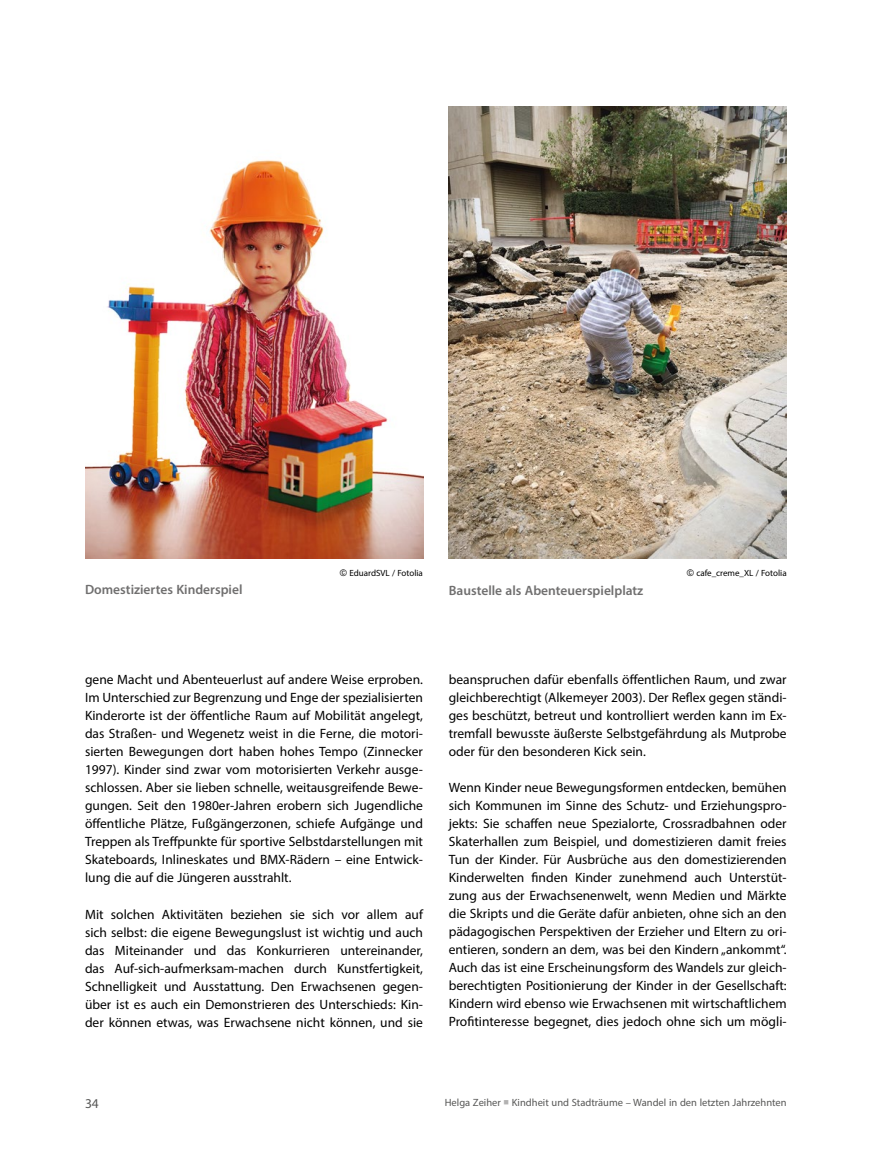
<style>
.page{position:relative;width:893px;height:1170px;background:#fff}
.page>*{position:absolute;margin:0;border:0;box-sizing:border-box;transform-origin:0 0}
.Fließtext_1{font:13.5px/18px "Myriad Pro";color:#000;text-align:justify}
.t1{font:600 13.5px "Myriad Pro";color:#706f6f}
.t2{font:13.5px "Myriad Pro";color:#575756}
.t3{font:10.5px "Myriad Pro";color:#575756}
.t4{font:9px "Myriad Pro";color:#000}
.s1{font-family:"Univers LT Std";font-stretch:condensed}
.s2{color:#b3b2b2}
</style>
<div class="page">
<img style="left:85px;top:160px;width:338px;height:398px">
<img style="left:449px;top:106px;width:338px;height:452px">
<p class="t4" style="left:340px;top:567px;width:85px"><span class="s1">©</span> EduardSVL / Fotolia</p>
<p class="t4" style="left:687px;top:567px;width:101px"><span class="s1">©</span> cafe_creme_XL / Fotolia</p>
<p class="t1" style="left:85px;top:580px;width:159px">Domestiziertes Kinderspiel</p>
<p class="t1" style="left:449px;top:582px;width:196px">Baustelle als Abenteuerspielplatz</p>
<p class="Fließtext_1" style="left:85px;top:670px;width:339px">gene Macht und Abenteuerlust auf andere Weise erproben.<br>Im Unterschied zur Begrenzung und Enge der spezialisierten Kinderorte ist der öffentliche Raum auf Mobilität angelegt, das Straßen- und Wegenetz weist in die Ferne, die motori&shy;sierten Bewegungen dort haben hohes Tempo (Zinnecker 1997). Kinder sind zwar vom motorisierten Verkehr ausge&shy;schlossen. Aber sie lieben schnelle, weitausgreifende Bewe&shy;gungen. Seit den 1980er-Jahren erobern sich Jugendliche öffentliche Plätze, Fußgängerzonen, schiefe Aufgänge und Treppen als Treffpunkte für sportive Selbstdarstellungen mit Skateboards, Inlineskates und BMX-Rädern – eine Entwick&shy;lung die auf die Jüngeren ausstrahlt.</p>
<p class="Fließtext_1" style="left:85px;top:904px;width:339px">Mit solchen Aktivitäten beziehen sie sich vor allem auf sich selbst: die eigene Bewegungslust ist wichtig und auch das Miteinander und das Konkurrieren untereinander, das Auf-sich-aufmerksam-machen durch Kunstfertigkeit, Schnelligkeit und Ausstattung. Den Erwachsenen gegen&shy;über ist es auch ein Demonstrieren des Unterschieds: Kin&shy;der können etwas, was Erwachsene nicht können, und sie</p>
<p class="Fließtext_1" style="left:449px;top:670px;width:339px">beanspruchen dafür ebenfalls öffentlichen Raum, und zwar gleichberechtigt (Alkemeyer 2003). Der Reflex gegen ständi&shy;ges beschützt, betreut und kontrolliert werden kann im Ex&shy;tremfall bewusste äußerste Selbstgefährdung als Mutprobe oder für den besonderen Kick sein.</p>
<p class="Fließtext_1" style="left:449px;top:778px;width:339px">Wenn Kinder neue Bewegungsformen entdecken, bemühen sich Kommunen im Sinne des Schutz- und Erziehungspro&shy;jekts: Sie schaffen neue Spezialorte, Crossradbahnen oder Skaterhallen zum Beispiel, und domestizieren damit freies Tun der Kinder. Für Ausbrüche aus den domestizierenden Kinderwelten finden Kinder zunehmend auch Unterstüt&shy;zung aus der Erwachsenenwelt, wenn Medien und Märkte die Skripts und die Geräte dafür anbieten, ohne sich an den pädagogischen Perspektiven der Erzieher und Eltern zu ori&shy;entieren, sondern an dem, was bei den Kindern „ankommt“.<br>Auch das ist eine Erscheinungsform des Wandels zur gleich&shy;berechtigten Positionierung der Kinder in der Gesellschaft:<br>Kindern wird ebenso wie Erwachsenen mit wirtschaftlichem Profitinteresse begegnet, dies jedoch ohne sich um mögli-</p>
<p class="t2" style="left:85px;top:1094px;width:15px">34</p>
<p class="t3" style="left:445px;top:1095px;width:343px">Helga Zeiher <span class="s2">■</span> Kindheit und Stadträume – Wandel in den letzten Jahrzehnten</p>
</div>
